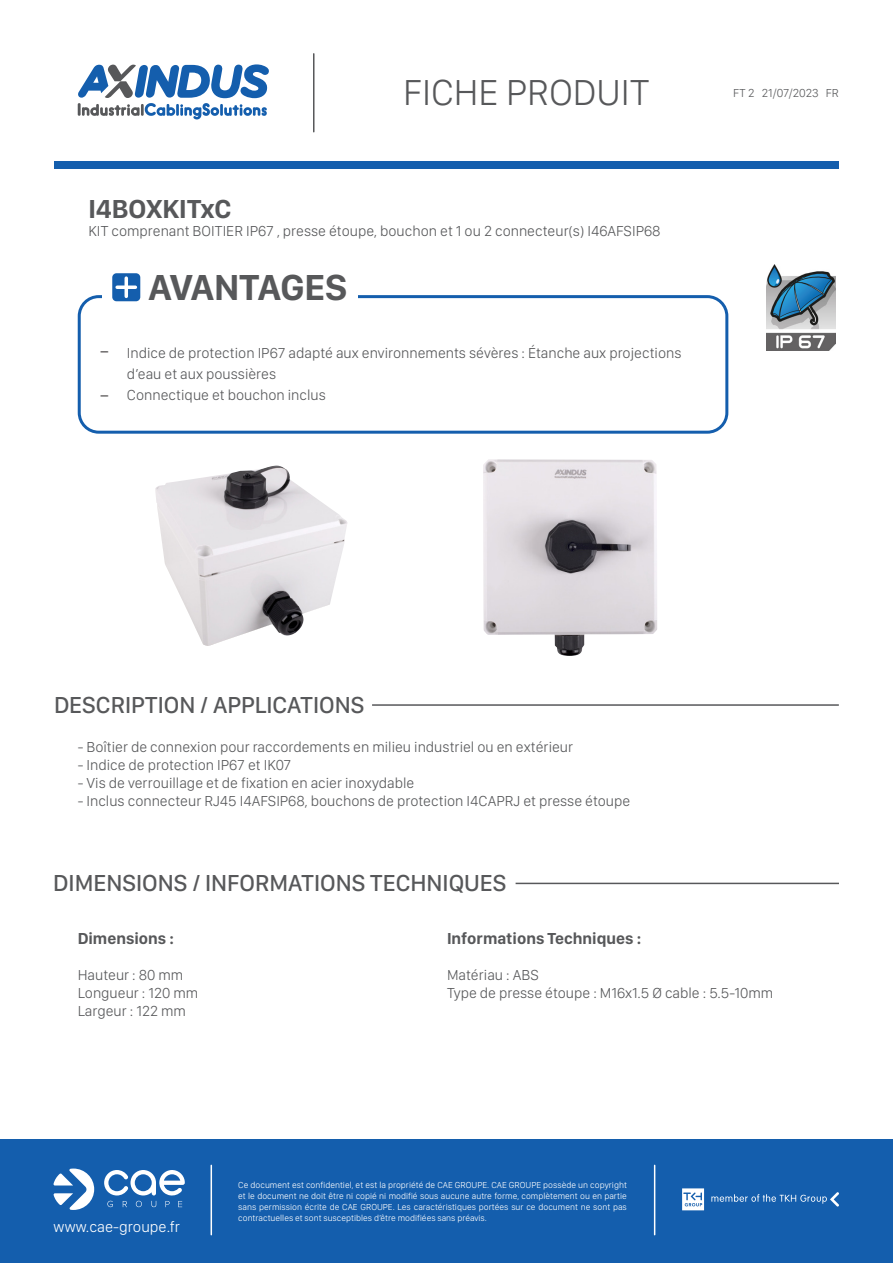
<style>
.page{position:relative;width:893px;height:1263px;background:#fff}
.page>*{position:absolute;margin:0;border:0;box-sizing:border-box;transform-origin:0 0}
.t1{font:300 37.5px "SF Compact Display";color:#57585a}
.t2{font:700 37.5px "SF Compact Display";letter-spacing:-.005em;color:#57585a}
.t3{font:700 27px "SF Compact Display";color:#57585a}
.t4{font:500 24px "SF Compact Display";color:#57585a}
.t5{font:700 16.5px "SF Compact Display";color:#57585a}
.t6{font:300 15.6px "SF Compact Display";color:#fff}
.t7{font:300 15px/21px "SF Compact Display";color:#57585a}
.t8{font:300 12px "SF Compact Display";color:#57585a}
.t9{font:300 9px/10.8px "SF Compact Display";color:#fff;text-align:justify}
.s1{font-family:"Minion Pro";font-weight:400;font-size:18px;color:#231f20}
</style>
<div class="page">
<div style="left:0;top:1139px;width:893px;height:124px;background:#145ead"></div>
<svg style="left:711px;top:1192px;width:128px;height:14px"></svg>
<svg style="left:682px;top:1188px;width:22px;height:22px"></svg>
<hr style="left:211px;top:1165px;width:1px;height:70px;background:#fff">
<hr style="left:654px;top:1165px;width:1px;height:70px;background:#fff">
<div style="left:54px;top:161px;width:785px;height:8px;background:#145ead"></div>
<hr style="left:313px;top:54px;width:1px;height:78px;background:#57585a">
<div style="left:78px;top:295px;width:650px;height:139px;border:3px solid #145ead;border-radius:20px"></div>
<div style="left:103px;top:277px;width:255px;height:26px;background:#fff"></div>
<div style="left:112px;top:273px;width:28px;height:28px;background:#145ead;border-radius:4px"></div>
<hr style="left:125px;top:278px;width:3px;height:18px;background:#fff">
<svg style="left:117px;top:285px;width:18px;height:4px"></svg>
<svg style="left:78px;top:64px;width:191px;height:55px"></svg>
<svg style="left:104px;top:1170px;width:81px;height:37px"></svg>
<svg style="left:53px;top:1168px;width:41px;height:42px"></svg>
<hr style="left:372px;top:704px;width:467px;height:2px;background:#57585a">
<hr style="left:516px;top:883px;width:323px;height:1px;background:#57585a">
<img style="left:766px;top:264px;width:69px;height:86px">
<img style="left:483px;top:459px;width:174px;height:197px">
<img style="left:155px;top:466px;width:193px;height:180px">
<h1 class="t1" style="left:403px;top:70px;width:248px">FICHE PRODUIT</h1>
<p class="t8" style="left:733px;top:86px;width:107px">FT 2 21/07/2023 FR</p>
<p class="t3" style="left:88px;top:193px;width:145px">I4BOXKITxC</p>
<p class="t7" style="left:88px;top:221px;width:574px">KIT comprenant BOITIER IP67 , presse étoupe, bouchon et 1 ou 2 connecteur(s) I46AFSIP68</p>
<h1 class="t2" style="left:148px;top:264px;width:201px">AVANTAGES</h1>
<p class="t7" style="left:127px;top:342px;width:556px;text-indent:-27px"><span class="s1">–</span> Indice de protection IP67 adapté aux environnements sévères : Étanche aux projections d’eau et aux poussières</p>
<p class="t7" style="left:100px;top:384px;width:227px"><span class="s1">–</span> Connectique et bouchon inclus</p>
<p class="t4" style="left:54px;top:690px;width:312px">DESCRIPTION / APPLICATIONS</p>
<p class="t7" style="left:78px;top:736px;width:497px">- Boîtier de connexion pour raccordements en milieu industriel ou en extérieur</p>
<p class="t7" style="left:78px;top:754px;width:215px">- Indice de protection IP67 et IK07</p>
<p class="t7" style="left:78px;top:772px;width:338px">- Vis de verrouillage et de fixation en acier inoxydable</p>
<p class="t7" style="left:78px;top:790px;width:554px">- Inclus connecteur RJ45 I4AFSIP68, bouchons de protection I4CAPRJ et presse étoupe</p>
<p class="t4" style="left:53px;top:868px;width:455px">DIMENSIONS / INFORMATIONS TECHNIQUES</p>
<p class="t5" style="left:78px;top:928px;width:98px">Dimensions :</p>
<p class="t7" style="left:78px;top:964px;width:107px">Hauteur : 80 mm</p>
<p class="t7" style="left:78px;top:982px;width:122px">Longueur : 120 mm</p>
<p class="t7" style="left:78px;top:1000px;width:110px">Largeur : 122 mm</p>
<p class="t5" style="left:447px;top:928px;width:196px">Informations Techniques :</p>
<p class="t7" style="left:447px;top:964px;width:93px">Matériau : ABS</p>
<p class="t7" style="left:447px;top:982px;width:328px">Type de presse étoupe : M16x1.5 Ø cable : 5.5-10mm</p>
<p class="t6" style="left:53px;top:1217px;width:128px">www.cae-groupe.fr</p>
<p class="t9" style="left:238px;top:1179px;width:390px">Ce document est confidentiel, et est la propriété de CAE GROUPE. CAE GROUPE possède un copyright et le document ne doit être ni copié ni modifié sous aucune autre forme, complètement ou en partie sans permission écrite de CAE GROUPE. Les caractéristiques portées sur ce document ne sont pas contractuelles et sont susceptibles d’être modifiées sans préavis.</p>
</div>
